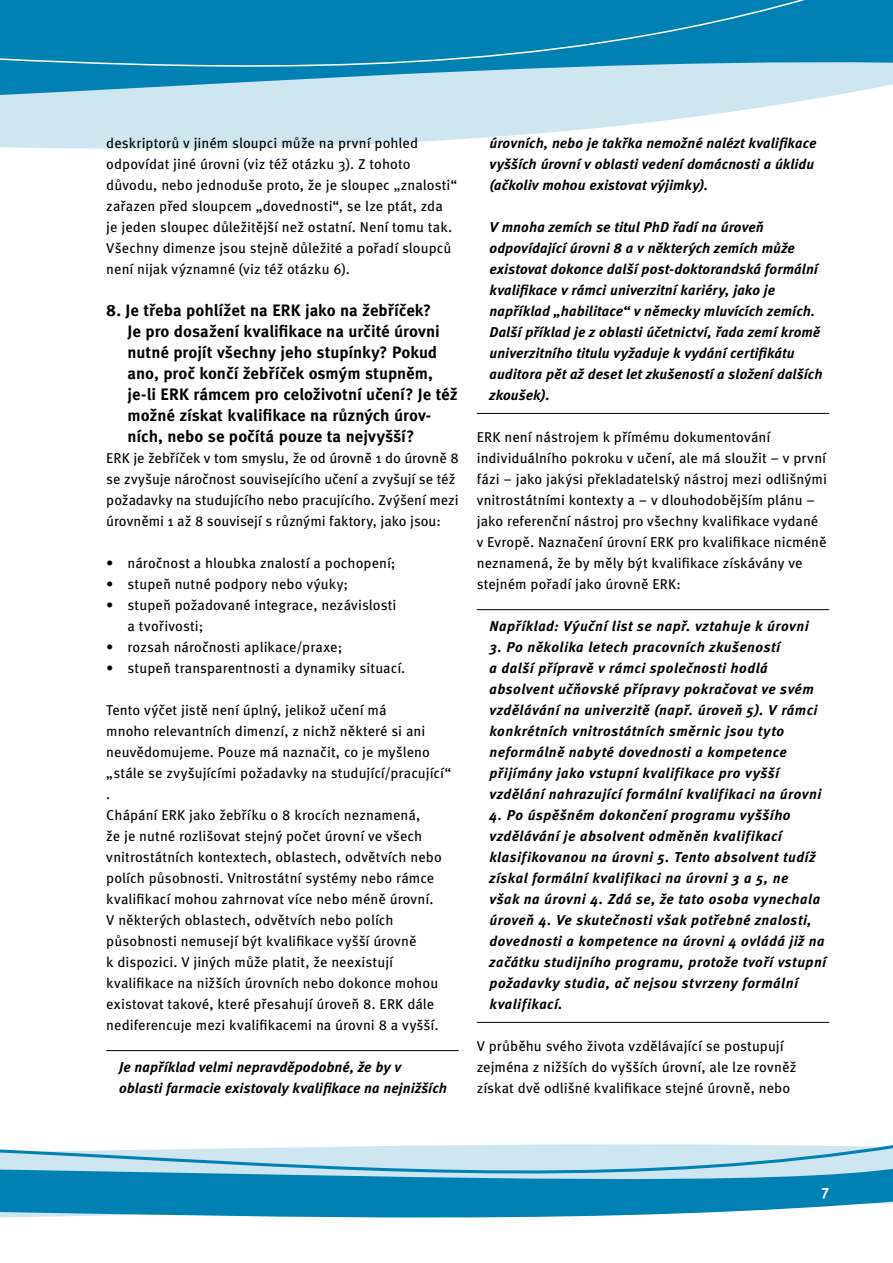
<style>
.page{position:relative;width:893px;height:1263px;background:#fff}
.page>*{position:absolute;margin:0;border:0;box-sizing:border-box;transform-origin:0 0}
.t1{font:700 16.5px/21px "Meta Pro";letter-spacing:-.005em;color:#000}
.t2{font:700 15px "Meta Pro";color:#fff}
.t3{font:14.25px/21px "Meta Pro";letter-spacing:.005em;color:#000}
.t4{font:italic 700 14.25px/21px "Meta Pro";letter-spacing:.025em;color:#000}
.t5{font:italic 700 14.25px/21px "Meta Pro";letter-spacing:.005em;color:#000}
</style>
<div class="page">
<svg style="left:0;top:108px;width:756px;height:41px;fill:#cde6f0"></svg>
<svg style="left:0;top:67px;width:893px;height:41px;background:#a4d1e3"></svg>
<div style="left:0;top:0;width:893px;height:67px;background:#0080b3"></div>
<svg style="left:0;top:1144px;width:893px;height:74px;background:#5eaece"></svg>
<hr style="left:106px;top:1050px;width:353px;height:1px;background:#000">
<hr style="left:477px;top:413px;width:352px;height:1px;background:#000">
<hr style="left:477px;top:609px;width:352px;height:1px;background:#000">
<hr style="left:477px;top:1022px;width:352px;height:1px;background:#000">
<p class="t3" style="left:106px;top:133px;width:352px">deskriptorů v jiném sloupci může na první pohled odpovídat jiné úrovni (viz též otázku 3). Z tohoto důvodu, nebo jednoduše proto, že je sloupec „znalosti“ zařazen před sloupcem „dovednosti“, se lze ptát, zda je jeden sloupec důležitější než ostatní. Není tomu tak.<br>Všechny dimenze jsou stejně důležité a pořadí sloupců není nijak významné (viz též otázku 6).</p>
<p class="t1" style="left:128px;top:300px;width:332px;text-indent:-21px">8. Je třeba pohlížet na ERK jako na žebříček?<br>Je pro dosažení kvalifikace na určité úrovni nutné projít všechny jeho stupínky? Pokud ano, proč končí žebříček osmým stupněm, je-li ERK rámcem pro celoživotní učení? Je též možné získat kvalifikace na různých úrov&shy;ních, nebo se počítá pouze ta nejvyšší?</p>
<p class="t3" style="left:106px;top:448px;width:354px">ERK je žebříček v tom smyslu, že od úrovně 1 do úrovně 8 se zvyšuje náročnost souvisejícího učení a zvyšují se též požadavky na studujícího nebo pracujícího. Zvýšení mezi úrovněmi 1 až 8 souvisejí s různými faktory, jako jsou:</p>
<p class="t3" style="left:106px;top:553px;width:291px">• náročnost a hloubka znalostí a pochopení;</p>
<p class="t3" style="left:106px;top:574px;width:243px">• stupeň nutné podpory nebo výuky;</p>
<p class="t3" style="left:128px;top:595px;width:270px;text-indent:-21px">• stupeň požadované integrace, nezávislosti a tvořivosti;</p>
<p class="t3" style="left:106px;top:637px;width:237px">• rozsah náročnosti aplikace/praxe;</p>
<p class="t3" style="left:106px;top:658px;width:301px">• stupeň transparentnosti a dynamiky situací.</p>
<p class="t3" style="left:106px;top:700px;width:347px">Tento výčet jistě není úplný, jelikož učení má<br>mnoho relevantních dimenzí, z nichž některé si ani neuvědomujeme. Pouze má naznačit, co je myšleno „stále se zvyšujícími požadavky na studující/pracující“ .<br>Chápání ERK jako žebříku o 8 krocích neznamená,<br>že je nutné rozlišovat stejný počet úrovní ve všech vnitrostátních kontextech, oblastech, odvětvích nebo polích působnosti. Vnitrostátní systémy nebo rámce kvalifikací mohou zahrnovat více nebo méně úrovní.<br>V některých oblastech, odvětvích nebo polích působnosti nemusejí být kvalifikace vyšší úrovně<br>k dispozici. V jiných může platit, že neexistují kvalifikace na nižších úrovních nebo dokonce mohou existovat takové, které přesahují úroveň 8. ERK dále nediferencuje mezi kvalifikacemi na úrovni 8 a vyšší.</p>
<p class="t5" style="left:119px;top:1057px;width:329px">Je například velmi nepravděpodobné, že by v oblasti farmacie existovaly kvalifikace na nejnižších</p>
<p class="t5" style="left:489px;top:133px;width:328px">úrovních, nebo je takřka nemožné nalézt kvalifikace vyšších úrovní v oblasti vedení domácnosti a úklidu (ačkoliv mohou existovat výjimky).</p>
<p class="t5" style="left:489px;top:217px;width:335px">V mnoha zemích se titul PhD řadí na úroveň odpovídající úrovni 8 a v některých zemích může existovat dokonce další post-doktorandská formální kvalifikace v rámci univerzitní kariéry, jako je například „habilitace“ v německy mluvících zemích.<br>Další příklad je z oblasti účetnictví, řada zemí kromě univerzitního titulu vyžaduje k vydání certifikátu auditora pět až deset let zkušeností a složení dalších zkoušek).</p>
<p class="t3" style="left:477px;top:427px;width:352px">ERK není nástrojem k přímému dokumentování individuálního pokroku v učení, ale má sloužit – v první fázi – jako jakýsi překladatelský nástroj mezi odlišnými vnitrostátními kontexty a – v dlouhodobějším plánu – jako referenční nástroj pro všechny kvalifikace vydané v Evropě. Naznačení úrovní ERK pro kvalifikace nicméně neznamená, že by měly být kvalifikace získávány ve stejném pořadí jako úrovně ERK:</p>
<p class="t4" style="left:489px;top:616px;width:321px">Například: Výuční list se např. vztahuje k úrovni</p>
<p class="t4" style="left:489px;top:637px;width:333px">3. Po několika letech pracovních zkušeností<br>a další přípravě v rámci společnosti hodlá absolvent učňovské přípravy pokračovat ve svém vzdělávání na univerzitě (např. úroveň 5). V rámci konkrétních vnitrostátních směrnic jsou tyto neformálně nabyté dovednosti a kompetence přijímány jako vstupní kvalifikace pro vyšší vzdělání nahrazující formální kvalifikaci na úrovni</p>
<p class="t4" style="left:489px;top:805px;width:338px">4. Po úspěšném dokončení programu vyššího vzdělávání je absolvent odměněn kvalifikací klasifikovanou na úrovni 5. Tento absolvent tudíž získal formální kvalifikaci na úrovni 3 a 5, ne<br>však na úrovni 4. Zdá se, že tato osoba vynechala úroveň 4. Ve skutečnosti však potřebné znalosti, dovednosti a kompetence na úrovni 4 ovládá již na začátku studijního programu, protože tvoří vstupní požadavky studia, ač nejsou stvrzeny formální kvalifikací.</p>
<p class="t3" style="left:477px;top:1036px;width:321px">V průběhu svého života vzdělávající se postupují zejména z nižších do vyšších úrovní, ale lze rovněž získat dvě odlišné kvalifikace stejné úrovně, nebo</p>
<p class="t2" style="left:821px;top:1183px;width:9px">7</p>
</div>
